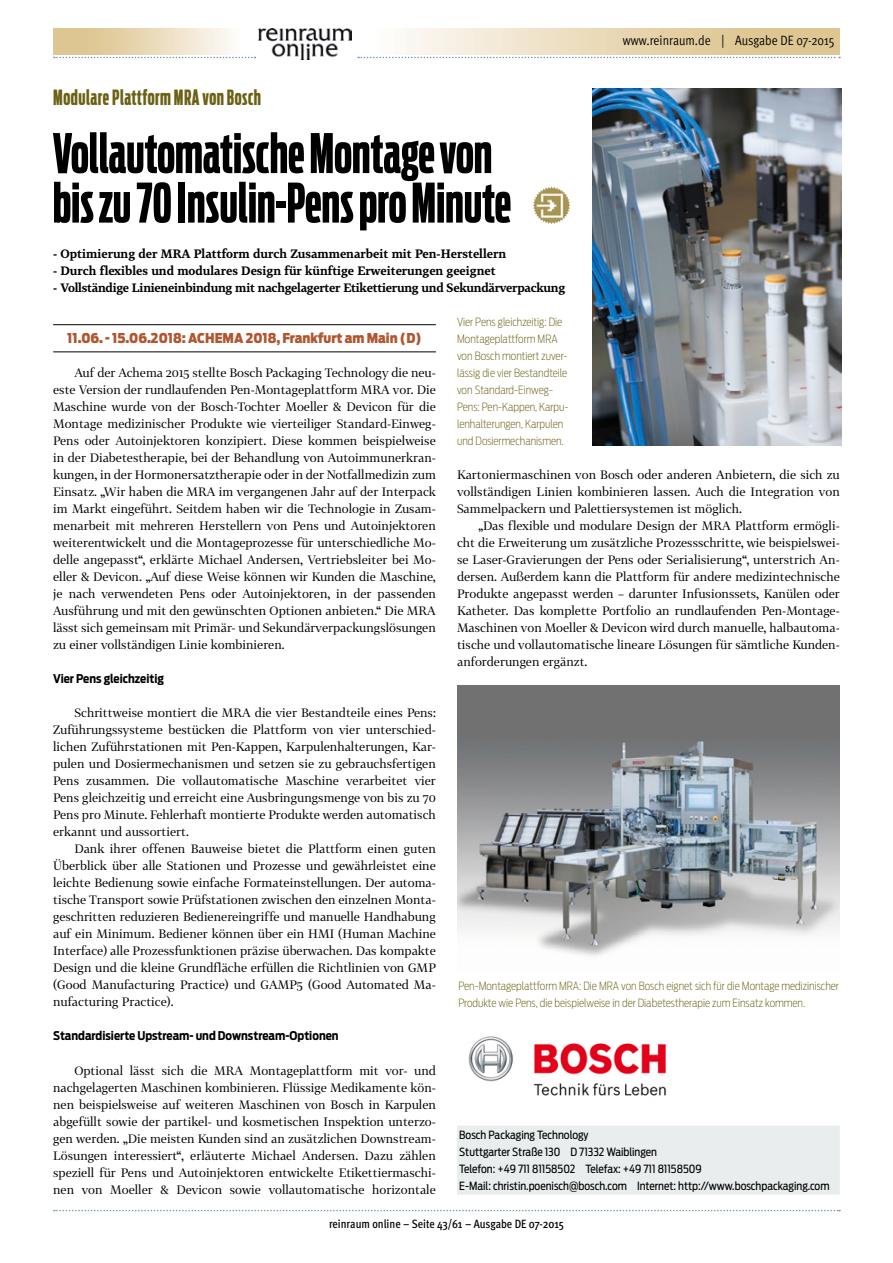
<style>
.page{position:relative;width:893px;height:1263px;background:#fff}
.page>*{position:absolute;margin:0;border:0;box-sizing:border-box;transform-origin:0 0}
.t1{font:700 54px/49.5px "Antenna Comp";color:#000}
.t2{font:700 21px "Antenna Comp";letter-spacing:.025em;color:#6b6114}
.t3{font:900 13.5px "Antenna Cond";color:#b05630}
.t4{font:13.5px "Meta OT Cond Norm";color:#000}
.t5{font:12px/17px "Tabac G2";color:#000;text-align:justify}
.t6{font:700 12px "Tabac G3";color:#000}
.t7{font:700 12px "Tabac G3";letter-spacing:-.02em;color:#000}
.t8{font:700 12px "Antenna Cond";color:#000}
.t9{font:500 condensed 12px "Meta OT";color:#000}
.t10{font:200 11.25px/17px "Antenna Cond";color:#6b6114}
.t11{font:11.25px/17px "Antenna Cond";color:#000}
</style>
<div class="page">
<svg style="left:358px;top:57px;width:482px;height:1px"></svg>
<svg style="left:54px;top:57px;width:201px;height:1px"></svg>
<svg style="left:54px;top:1210px;width:786px;height:1px"></svg>
<img style="left:258px;top:29px;width:94px;height:31px">
<hr style="left:53px;top:324px;width:383px;height:1px;background:#000">
<hr style="left:53px;top:352px;width:383px;height:1px;background:#000">
<img style="left:592px;top:88px;width:249px;height:357px">
<img style="left:457px;top:685px;width:383px;height:271px">
<div style="left:457px;top:1125px;width:383px;height:18px;background:#e9edee"></div>
<div style="left:457px;top:1143px;width:383px;height:18px;background:#e9edee"></div>
<div style="left:457px;top:1160px;width:383px;height:18px;background:#e9edee"></div>
<div style="left:457px;top:1177px;width:383px;height:18px;background:#e9edee"></div>
<img style="left:468px;top:1036px;width:198px;height:60px">
<img style="left:533px;top:186px;width:37px;height:38px">
<p class="t4" style="left:623px;top:32px;width:213px">www.reinraum.de | Ausgabe DE 07-2015</p>
<h2 class="t2" style="left:53px;top:86px;width:210px">Modulare Plattform MRA von Bosch</h2>
<h1 class="t1" style="left:53px;top:129px;width:460px">Vollautomatische Montage von bis zu 70 Insulin-Pens pro Minute</h1>
<p class="t6" style="left:53px;top:245px;width:454px">- Optimierung der MRA Plattform durch Zusammenarbeit mit Pen-Herstellern</p>
<p class="t6" style="left:53px;top:262px;width:444px">- Durch flexibles und modulares Design für künftige Erweiterungen geeignet</p>
<p class="t7" style="left:53px;top:279px;width:514px">- Vollständige Linieneinbindung mit nachgelagerter Etikettierung und Sekundärverpackung</p>
<p class="t3" style="left:67px;top:330px;width:356px">11.06. - 15.06.2018: ACHEMA 2018, Frankfurt am Main (D)</p>
<p class="t5" style="left:53px;top:364px;width:384px;text-indent:21px">Auf der Achema 2015 stellte Bosch Packaging Technology die neu&shy;este Version der rundlaufenden Pen-Montageplattform MRA vor. Die Maschine wurde von der Bosch-Tochter Moeller &amp; Devicon für die Montage medizinischer Produkte wie vierteiliger Standard-Einweg-Pens oder Autoinjektoren konzipiert. Diese kommen beispielweise in der Diabetestherapie, bei der Behandlung von Autoimmunerkran&shy;kungen, in der Hormonersatztherapie oder in der Notfallmedizin zum Einsatz. „Wir haben die MRA im vergangenen Jahr auf der Interpack im Markt eingeführt. Seitdem haben wir die Technologie in Zusam&shy;menarbeit mit mehreren Herstellern von Pens und Autoinjektoren weiterentwickelt und die Montageprozesse für unterschiedliche Mo&shy;delle angepasst“, erklärte Michael Andersen, Vertriebsleiter bei Mo&shy;eller &amp; Devicon. „Auf diese Weise können wir Kunden die Maschine, je nach verwendeten Pens oder Autoinjektoren, in der passenden Ausführung und mit den gewünschten Optionen anbieten.“ Die MRA lässt sich gemeinsam mit Primär- und Sekundärverpackungslösungen zu einer vollständigen Linie kombinieren.</p>
<p class="t8" style="left:53px;top:672px;width:112px">Vier Pens gleichzeitig</p>
<p class="t5" style="left:53px;top:704px;width:384px;text-indent:21px">Schrittweise montiert die MRA die vier Bestandteile eines Pens:<br>Zuführungssysteme bestücken die Plattform von vier unterschied&shy;lichen Zuführstationen mit Pen-Kappen, Karpulenhalterungen, Kar&shy;pulen und Dosiermechanismen und setzen sie zu gebrauchsfertigen Pens zusammen. Die vollautomatische Maschine verarbeitet vier Pens gleichzeitig und erreicht eine Ausbringungsmenge von bis zu 70<br>Pens pro Minute. Fehlerhaft montierte Produkte werden automatisch erkannt und aussortiert.</p>
<p class="t5" style="left:53px;top:840px;width:384px;text-indent:21px">Dank ihrer offenen Bauweise bietet die Plattform einen guten Überblick über alle Stationen und Prozesse und gewährleistet eine leichte Bedienung sowie einfache Formateinstellungen. Der automa&shy;tische Transport sowie Prüfstationen zwischen den einzelnen Monta&shy;geschritten reduzieren Bedienereingriffe und manuelle Handhabung auf ein Minimum. Bediener können über ein HMI (Human Machine Interface) alle Prozessfunktionen präzise überwachen. Das kompakte Design und die kleine Grundfläche erfüllen die Richtlinien von GMP (Good Manufacturing Practice) und GAMP5 (Good Automated Ma&shy;nufacturing Practice).</p>
<p class="t8" style="left:53px;top:1029px;width:287px">Standardisierte Upstream- und Downstream-Optionen</p>
<p class="t5" style="left:53px;top:1061px;width:384px;text-indent:21px">Optional lässt sich die MRA Montageplattform mit vor- und nachgelagerten Maschinen kombinieren. Flüssige Medikamente kön&shy;nen beispielsweise auf weiteren Maschinen von Bosch in Karpulen abgefüllt sowie der partikel- und kosmetischen Inspektion unterzo&shy;gen werden. „Die meisten Kunden sind an zusätzlichen Downstream-Lösungen interessiert“, erläuterte Michael Andersen. Dazu zählen speziell für Pens und Autoinjektoren entwickelte Etikettiermaschi&shy;nen von Moeller &amp; Devicon sowie vollautomatische horizontale</p>
<p class="t10" style="left:457px;top:314px;width:113px">Vier Pens gleichzeitig: Die<br>Montageplattform MRA von Bosch montiert zuver&shy;lässig die vier Bestandteile von Standard-Einweg-<br>Pens: Pen-Kappen, Karpu&shy;lenhalterungen, Karpulen und Dosiermechanismen.</p>
<p class="t5" style="left:457px;top:466px;width:384px">Kartoniermaschinen von Bosch oder anderen Anbietern, die sich zu vollständigen Linien kombinieren lassen. Auch die Integration von Sammelpackern und Palettiersystemen ist möglich.</p>
<p class="t5" style="left:457px;top:517px;width:384px;text-indent:21px">„Das flexible und modulare Design der MRA Plattform ermögli&shy;cht die Erweiterung um zusätzliche Prozessschritte, wie beispielswei&shy;se Laser-Gravierungen der Pens oder Serialisierung“, unterstrich An&shy;dersen. Außerdem kann die Plattform für andere medizintechnische Produkte angepasst werden – darunter Infusionssets, Kanülen oder Katheter. Das komplette Portfolio an rundlaufenden Pen-Montage-Maschinen von Moeller &amp; Devicon wird durch manuelle, halbautoma&shy;tische und vollautomatische lineare Lösungen für sämtliche Kunden&shy;anforderungen ergänzt.</p>
<p class="t10" style="left:458px;top:977px;width:382px">Pen-Montageplattform MRA: Die MRA von Bosch eignet sich für die Montage medizinischer<br>Produkte wie Pens, die beispielweise in der Diabetestherapie zum Einsatz kommen.</p>
<p class="t11" style="left:459px;top:1126px;width:372px">Bosch Packaging Technology<br>Stuttgarter Straße 130 D 71332 Waiblingen<br>Telefon: +49 711 81158502 Telefax: +49 711 81158509<br>E-Mail: christin.poenisch@bosch.com Internet: http://www.boschpackaging.com</p>
<p class="t9" style="left:329px;top:1216px;width:236px">reinraum online – Seite 43/61 – Ausgabe DE 07-2015</p>
</div>
